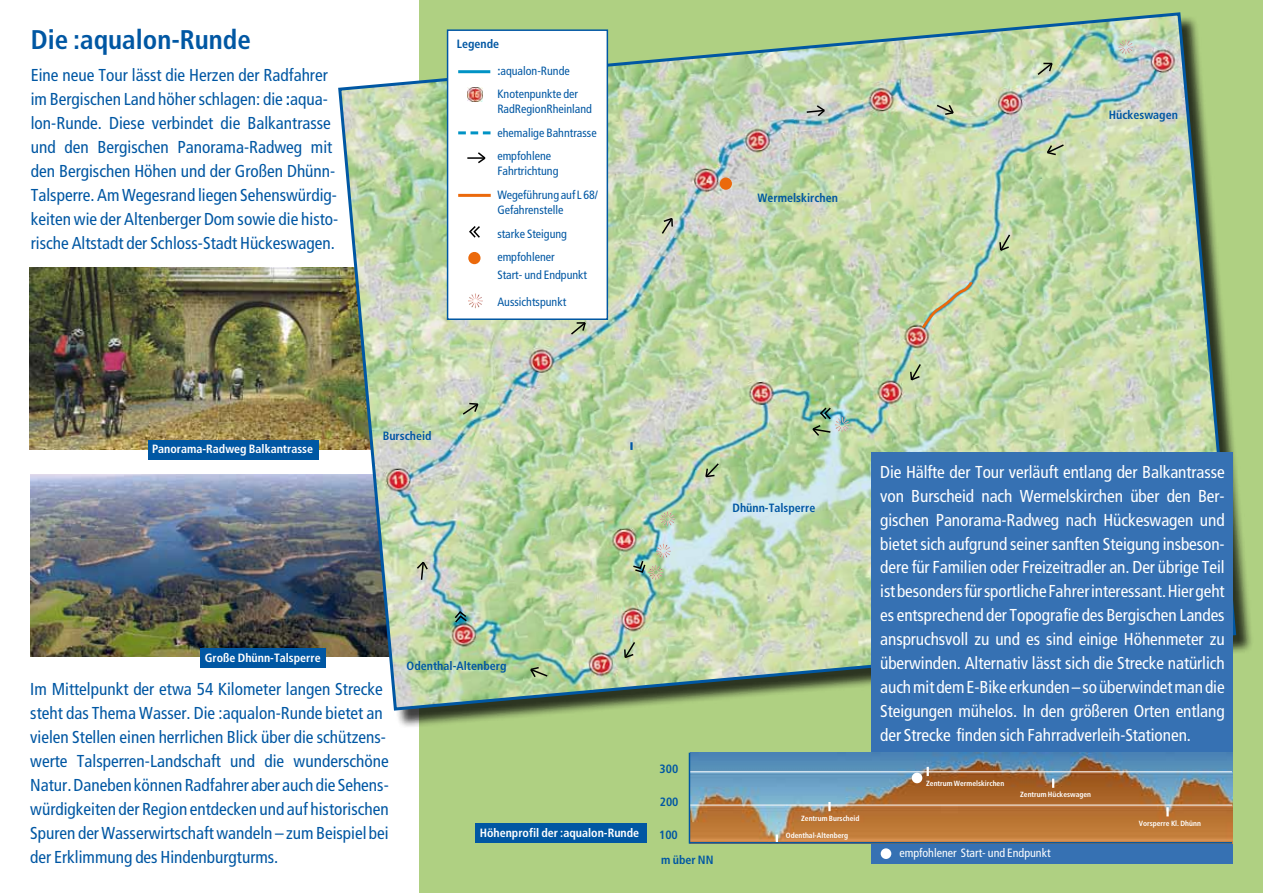
<style>
.page{position:relative;width:1263px;height:893px;background:#fff}
.page>*{position:absolute;margin:0;border:0;box-sizing:border-box;transform-origin:0 0}
.t1{font:700 condensed 27px "Frutiger";color:#0057a3}
.t2{font:condensed 17.25px/24px "Frutiger";color:#0057a3}
.t3{font:condensed 17.25px/24px "Frutiger";letter-spacing:-.005em;color:#fff;text-align:justify}
.t4{font:condensed 12px/23.5px "Frutiger";color:#0057a3}
.t5{font:700 condensed 12px/25px "Frutiger";color:#0057a3}
.t6{font:700 condensed 12px "Frutiger";color:#fff}
.t7{font:condensed 12px "Frutiger";color:#fff}
.t8{font:700 condensed 7.5px "Frutiger";color:#fff}
.s1{font-weight:700}
</style>
<div class="page">
<img style="left:30px;top:268px;width:306px;height:182px">
<img style="left:31px;top:474px;width:305px;height:183px">
<div style="left:420px;top:0;width:843px;height:893px;background:#afd082"></div>
<div style="left:341px;top:15px;width:913px;height:714px;background:#000;opacity:.75"></div>
<img style="left:336px;top:11px;width:902px;height:701px">
<svg style="left:920px;top:280px;width:55px;height:50px;background:#c1cfa0"></svg>
<svg style="left:569px;top:321px;width:18px;height:15px"></svg>
<svg style="left:660px;top:216px;width:14px;height:19px"></svg>
<svg style="left:805px;top:104px;width:21px;height:14px"></svg>
<svg style="left:935px;top:103px;width:20px;height:13px"></svg>
<svg style="left:1036px;top:61px;width:18px;height:16px"></svg>
<svg style="left:1045px;top:143px;width:20px;height:13px"></svg>
<svg style="left:998px;top:233px;width:13px;height:19px"></svg>
<svg style="left:909px;top:362px;width:13px;height:20px"></svg>
<svg style="left:704px;top:462px;width:16px;height:17px"></svg>
<svg style="left:623px;top:640px;width:13px;height:20px"></svg>
<svg style="left:529px;top:666px;width:20px;height:13px"></svg>
<svg style="left:415px;top:560px;width:14px;height:21px"></svg>
<svg style="left:461px;top:402px;width:19px;height:14px"></svg>
<div style="left:720px;top:178px;width:12px;height:12px;background:#eb690b;border-radius:50%"></div>
<svg style="left:811px;top:406px;width:21px;height:31px"></svg>
<svg style="left:453px;top:609px;width:15px;height:15px"></svg>
<img style="left:1118px;top:39px;width:15px;height:15px">
<img style="left:660px;top:511px;width:15px;height:15px">
<svg style="left:631px;top:559px;width:16px;height:15px"></svg>
<img style="left:648px;top:565px;width:15px;height:15px">
<img style="left:835px;top:417px;width:15px;height:15px">
<div style="left:148px;top:440px;width:170px;height:20px;background:#0057a3"></div>
<div style="left:200px;top:648px;width:126px;height:20px;background:#0057a3"></div>
<div style="left:872px;top:452px;width:361px;height:411px;background:#3671b3"></div>
<img style="left:690px;top:753px;width:542px;height:89px">
<div style="left:475px;top:824px;width:172px;height:19px;background:#0057a3"></div>
<hr style="left:689px;top:771px;width:543px;height:1px;background:#fff">
<hr style="left:690px;top:805px;width:542px;height:1px;background:#fff">
<hr style="left:689px;top:753px;width:1px;height:91px;background:#0057a3">
<div style="left:448px;top:30px;width:159px;height:289px;background:#fff"></div>
<div style="left:447px;top:29px;width:161px;height:291px;border:2px solid #0057a3"></div>
<hr style="left:458px;top:70px;width:32px;height:3px;background:#0093c5">
<img style="left:468px;top:87px;width:14px;height:14px">
<svg style="left:467px;top:152px;width:19px;height:12px"></svg>
<hr style="left:458px;top:194px;width:33px;height:3px;background:#eb690b">
<div style="left:468px;top:252px;width:12px;height:12px;background:#eb690b;border-radius:50%"></div>
<svg style="left:469px;top:226px;width:11px;height:12px"></svg>
<svg style="left:458px;top:131px;width:32px;height:3px"></svg>
<img style="left:468px;top:293px;width:15px;height:15px">
<div style="left:912px;top:773px;width:10px;height:10px;background:#fff;border-radius:50%"></div>
<img style="left:656px;top:544px;width:15px;height:14px">
<div style="left:881px;top:848px;width:10px;height:11px;background:#fff;border-radius:50%"></div>
<svg style="left:776px;top:834px;width:2px;height:8px"></svg>
<svg style="left:630px;top:442px;width:3px;height:8px"></svg>
<svg style="left:828px;top:802px;width:3px;height:9px"></svg>
<svg style="left:927px;top:767px;width:2px;height:9px"></svg>
<svg style="left:1052px;top:779px;width:2px;height:9px"></svg>
<svg style="left:1166px;top:807px;width:3px;height:9px"></svg>
<hr style="left:689px;top:842px;width:543px;height:1px;background:#0057a3">
<h1 class="t1" style="left:31px;top:24px;width:222px">Die :aqualon-Runde</h1>
<p class="t2" style="left:31px;top:64px;width:309px">Eine neue Tour lässt die Herzen der Radfahrer im Bergischen Land höher schlagen: die <span class="s1">:</span>aqua&shy;lon-Runde. Diese verbindet die Balkantrasse und den Bergischen Panorama-Radweg mit den Bergischen Höhen und der Großen Dhünn-Talsperre. Am Wegesrand liegen Sehenswürdig&shy;keiten wie der Altenberger Dom sowie die histo&shy;rische Altstadt der Schloss-Stadt Hückeswagen.</p>
<p class="t5" style="left:457px;top:32px;width:44px">Legende</p>
<p class="t4" style="left:497px;top:59px;width:82px"><span class="s1">:</span>aqualon-Runde<br>Knotenpunkte der</p>
<p class="t4" style="left:497px;top:98px;width:101px">RadRegionRheinland ehemalige Bahntrasse empfohlene</p>
<p class="t4" style="left:497px;top:160px;width:102px">Fahrtrichtung<br>Wegeführung auf L 68/</p>
<p class="t4" style="left:497px;top:198px;width:71px">Gefahrenstelle starke Steigung empfohlener</p>
<p class="t4" style="left:497px;top:263px;width:91px">Start- und Endpunkt</p>
<p class="t4" style="left:497px;top:290px;width:70px">Aussichtspunkt</p>
<p class="t5" style="left:757px;top:186px;width:82px">Wermelskirchen</p>
<p class="t5" style="left:1109px;top:102px;width:71px">Hückeswagen</p>
<p class="t6" style="left:152px;top:442px;width:163px">Panorama-Radweg Balkantrasse</p>
<p class="t5" style="left:383px;top:423px;width:50px">Burscheid</p>
<p class="t6" style="left:205px;top:650px;width:117px">Große Dhünn-Talsperre</p>
<p class="t2" style="left:30px;top:677px;width:360px">Im Mittelpunkt der etwa 54 Kilometer langen Strecke steht das Thema Wasser. Die :aqualon-Runde bietet an vielen Stellen einen herrlichen Blick über die schützens&shy;werte Talsperren-Landschaft und die wunderschöne Natur.Daneben könnenRadfahrer aber auch die Sehens&shy;würdigkeiten der Region entdecken und auf historischen Spuren der Wasserwirtschaft wandeln – zum Beispiel bei der Erklimmung des Hindenburgturms.</p>
<p class="t5" style="left:407px;top:654px;width:101px">Odenthal-Altenberg</p>
<p class="t6" style="left:480px;top:826px;width:161px">Höhenprofil der :aqualon-Runde</p>
<p class="t5" style="left:732px;top:496px;width:84px">Dhünn-Talsperre</p>
<p class="t5" style="left:659px;top:756px;width:20px">300</p>
<p class="t5" style="left:660px;top:789px;width:20px">200</p>
<p class="t5" style="left:659px;top:822px;width:56px">100<br>m über NN</p>
<p class="t8" style="left:801px;top:814px;width:60px">Zentrum Burscheid</p>
<p class="t8" style="left:786px;top:831px;width:64px">Odenthal-Altenberg</p>
<p class="t3" style="left:880px;top:460px;width:346px">Die Hälfte der Tour verläuft entlang der Balkantrasse von Burscheid nach Wermelskirchen über den Ber&shy;gischen Panorama-Radweg nach Hückeswagen und bietet sich aufgrund seiner sanften Steigung insbeson&shy;dere für Familien oder Freizeitradler an. Der übrige Teil istbesondersfürsportlicheFahrerinteressant.Hiergeht es entsprechend der Topografie des Bergischen Landes anspruchsvoll zu und es sind einige Höhenmeter zu überwinden. Alternativ lässt sich die Strecke natürlich auch mit dem E-Bike erkunden – so überwindet man die Steigungen mühelos. In den größeren Orten entlang der Strecke finden sich Fahrradverleih-Stationen.</p>
<p class="t8" style="left:926px;top:778px;width:80px">Zentrum Wermelskirchen</p>
<p class="t8" style="left:1020px;top:790px;width:72px">Zentrum Hückeswagen</p>
<p class="t7" style="left:899px;top:846px;width:153px">empfohlener Start- und Endpunkt</p>
<p class="t8" style="left:1139px;top:819px;width:64px">Vorsperre Kl. Dhünn</p>
</div>
